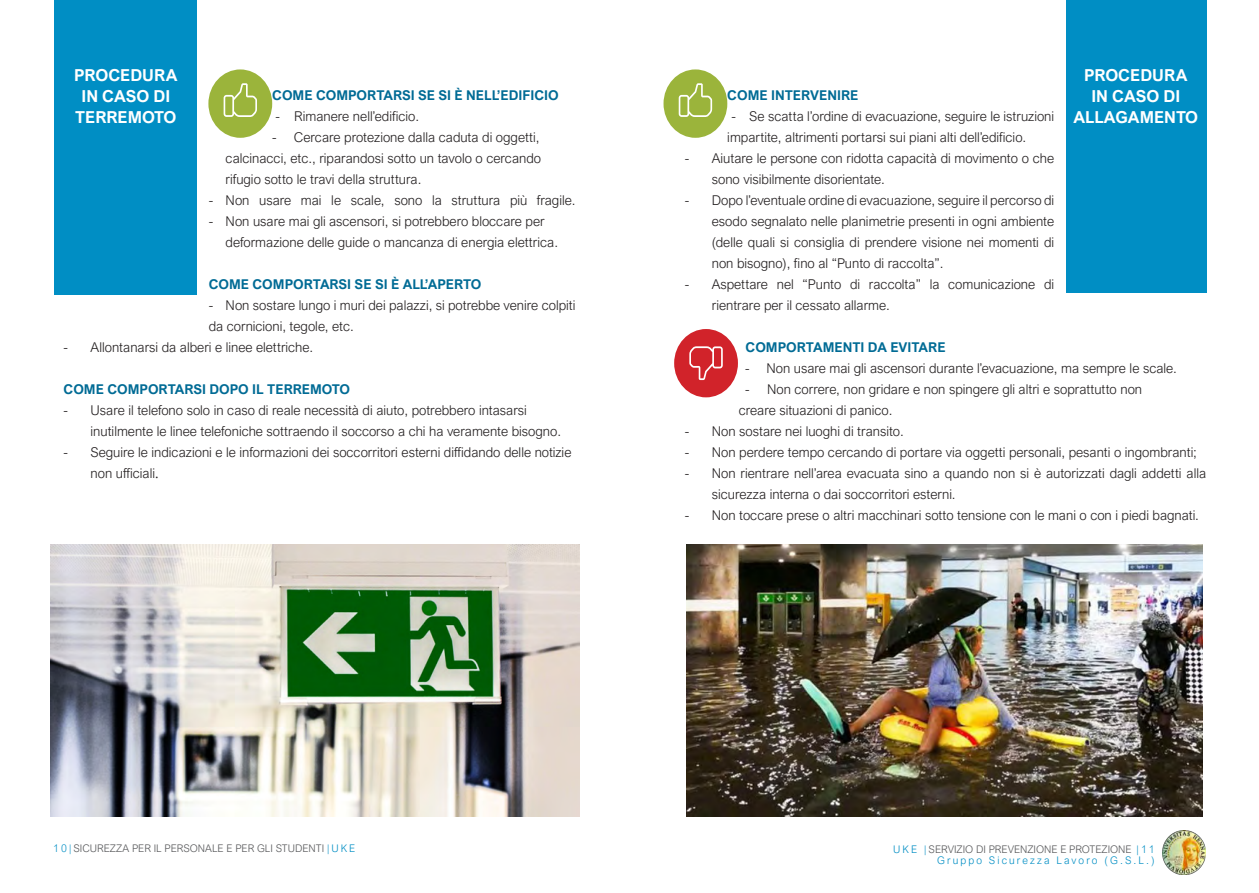
<style>
.page{position:relative;width:1259px;height:893px;background:#fff}
.page>*{position:absolute;margin:0;border:0;box-sizing:border-box;transform-origin:0 0}
.t1{font:700 16.5px/21px "Arial Nova";color:#fff;text-align:center}
.t2{font:300 13.5px/21px "Arial Nova";color:#231f20}
.t3{font:700 13.5px "Arial Nova";color:#006b95}
.t4{font:300 10.5px/10.9px "Arial Nova";color:#008ec4;text-align:right}
.t5{font:300 10.5px "Arial Nova";color:#57585a}
.s1{font-family:"Malgun Gothic";font-weight:400;font-size:15px}
.s2{color:#008ec4}
.s3{color:#57585a}
</style>
<div class="page">
<img style="left:1162px;top:830px;width:43px;height:44px">
<div style="left:54px;top:0;width:142px;height:294px;background:#008ec4"></div>
<img style="left:50px;top:544px;width:529px;height:272px">
<div style="left:208px;top:69px;width:64px;height:69px;background:#9bb43b;border-radius:50%"></div>
<svg style="left:224px;top:83px;width:33px;height:34px"></svg>
<div style="left:1066px;top:0;width:140px;height:293px;background:#008ec4"></div>
<div style="left:663px;top:69px;width:64px;height:69px;background:#9bb43b;border-radius:50%"></div>
<svg style="left:678px;top:83px;width:34px;height:34px"></svg>
<div style="left:674px;top:329px;width:64px;height:68px;background:#d1232a;border-radius:50%"></div>
<svg style="left:689px;top:346px;width:34px;height:34px"></svg>
<img style="left:686px;top:544px;width:516px;height:272px">
<p class="t1" style="left:74px;top:65px;width:105px">PROCEDURA<br>IN CASO DI<br>TERREMOTO</p>
<p class="t3" style="left:272px;top:88px;width:288px">COME COMPORTARSI SE SI È NELL’EDIFICIO</p>
<p class="t2" style="left:276px;top:106px;width:145px">- Rimanere nell’edificio.</p>
<p class="t2" style="left:226px;top:127px;width:317px;text-indent:47px">- Cercare protezione dalla caduta di oggetti, calcinacci, etc., riparandosi sotto un tavolo o cercando rifugio sotto le travi della struttura.</p>
<p class="t2" style="left:209px;top:190px;width:368px">- Non usare mai le scale, sono la struttura più fragile.</p>
<p class="t2" style="left:226px;top:211px;width:334px;text-indent:-17px">- Non usare mai gli ascensori, si potrebbero bloccare per deformazione delle guide o mancanza di energia elettrica.</p>
<p class="t3" style="left:209px;top:277px;width:274px">COME COMPORTARSI SE SI È ALL’APERTO</p>
<p class="t2" style="left:209px;top:295px;width:368px">- Non sostare lungo i muri dei palazzi, si potrebbe venire colpiti da cornicioni, tegole, etc.</p>
<p class="t2" style="left:64px;top:337px;width:251px">- Allontanarsi da alberi e linee elettriche.</p>
<p class="t3" style="left:64px;top:382px;width:288px">COME COMPORTARSI DOPO IL TERREMOTO</p>
<p class="t2" style="left:91px;top:400px;width:472px;text-indent:-27px">- Usare il telefono solo in caso di reale necessità di aiuto, potrebbero intasarsi inutilmente le linee telefoniche sottraendo il soccorso a chi ha veramente bisogno.</p>
<p class="t2" style="left:91px;top:442px;width:482px;text-indent:-27px">- Seguire le indicazioni e le informazioni dei soccorritori esterni diffidando delle notizie non ufficiali<span class="s1">.</span></p>
<p class="t1" style="left:1073px;top:65px;width:126px">PROCEDURA<br>IN CASO DI<br>ALLAGAMENTO</p>
<p class="t3" style="left:727px;top:88px;width:133px">COME INTERVENIRE</p>
<p class="t2" style="left:727px;top:106px;width:328px;text-indent:4px">- Se scatta l’ordine di evacuazione, seguire le istruzioni impartite, altrimenti portarsi sui piani alti dell’edificio.</p>
<p class="t2" style="left:712px;top:148px;width:344px;text-indent:-27px">- Aiutare le persone con ridotta capacità di movimento o che sono visibilmente disorientate.</p>
<p class="t2" style="left:712px;top:190px;width:344px;text-align:justify;text-indent:-27px">- Dopo l’eventuale ordine di evacuazione, seguire il percorso di esodo segnalato nelle planimetrie presenti in ogni ambiente (delle quali si consiglia di prendere visione nei momenti di non bisogno), fino al “Punto di raccolta”.</p>
<p class="t2" style="left:712px;top:274px;width:344px;text-indent:-27px">- Aspettare nel “Punto di raccolta” la comunicazione di rientrare per il cessato allarme.</p>
<p class="t3" style="left:745px;top:340px;width:202px">COMPORTAMENTI DA EVITARE</p>
<p class="t2" style="left:745px;top:358px;width:433px">- Non usare mai gli ascensori durante l’evacuazione, ma sempre le scale.</p>
<p class="t2" style="left:739px;top:379px;width:405px;text-indent:6px">- Non correre, non gridare e non spingere gli altri e soprattutto non creare situazioni di panico.</p>
<p class="t2" style="left:685px;top:421px;width:221px">- Non sostare nei luoghi di transito.</p>
<p class="t2" style="left:685px;top:442px;width:513px">- Non perdere tempo cercando di portare via oggetti personali, pesanti o ingombranti;</p>
<p class="t2" style="left:712px;top:463px;width:496px;text-indent:-27px">- Non rientrare nell’area evacuata sino a quando non si è autorizzati dagli addetti alla sicurezza interna o dai soccorritori esterni.</p>
<p class="t2" style="left:685px;top:505px;width:516px">- Non toccare prese o altri macchinari sotto tensione con le mani o con i piedi bagnati.</p>
<p class="t5" style="left:53px;top:843px;width:304px"><span class="s2">1 0 |</span> SICUREZZA PER IL PERSONALE E PER GLI STUDENTI <span class="s2">| U K E</span></p>
<p class="t4" style="left:893px;top:844px;width:263px">U K E | <span class="s3">SERVIZIO DI PREVENZIONE E PROTEZIONE</span> | 1 1<br>Gruppo Sicurezza Lavoro (G.S.L.)</p>
</div>
